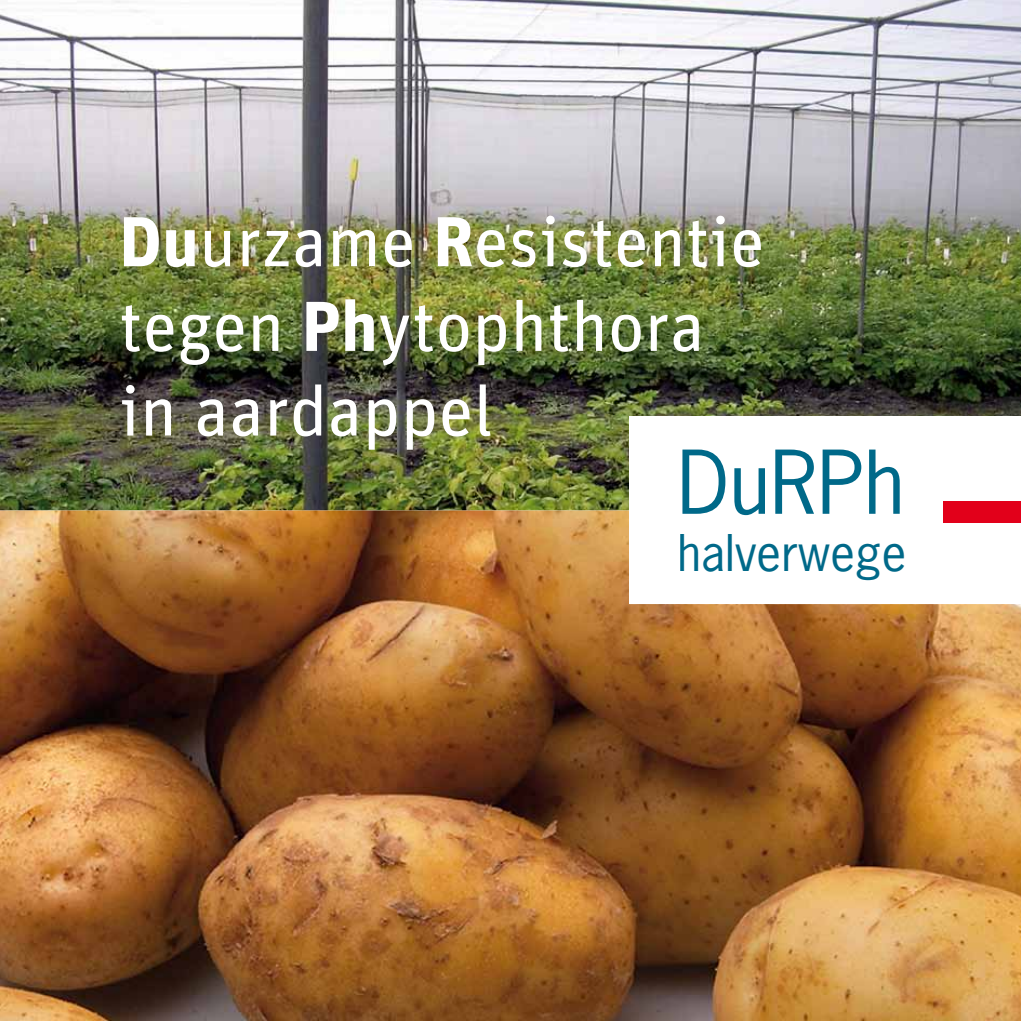
<style>
.page{position:relative;width:1021px;height:1021px;background:#fff}
.page>*{position:absolute;margin:0;border:0;box-sizing:border-box;transform-origin:0 0}
.t1{font:82.5px "News Gothic Std";letter-spacing:.005em;color:#006989}
.t2{font:70.5px/84.6px "Unit OT";color:#fff}
.t3{font:48px "News Gothic Std";letter-spacing:.005em;color:#006989}
.s1{font-weight:700}
</style>
<div class="page">
<img style="left:0;top:0;width:1020px;height:1020px">
<div style="left:629px;top:417px;width:391px;height:187px;background:#fff"></div>
<div style="left:943px;top:501px;width:77px;height:21px;background:#e2001a"></div>
<p class="t2" style="left:119px;top:200px;width:647px"><span class="s1">Du</span>urzame <span class="s1">R</span>esistentie tegen <span class="s1">Ph</span>ytophthora in aardappel</p>
<p class="t1" style="left:677px;top:429px;width:229px">DuRPh</p>
<p class="t3" style="left:677px;top:522px;width:230px">halverwege</p>
</div>
